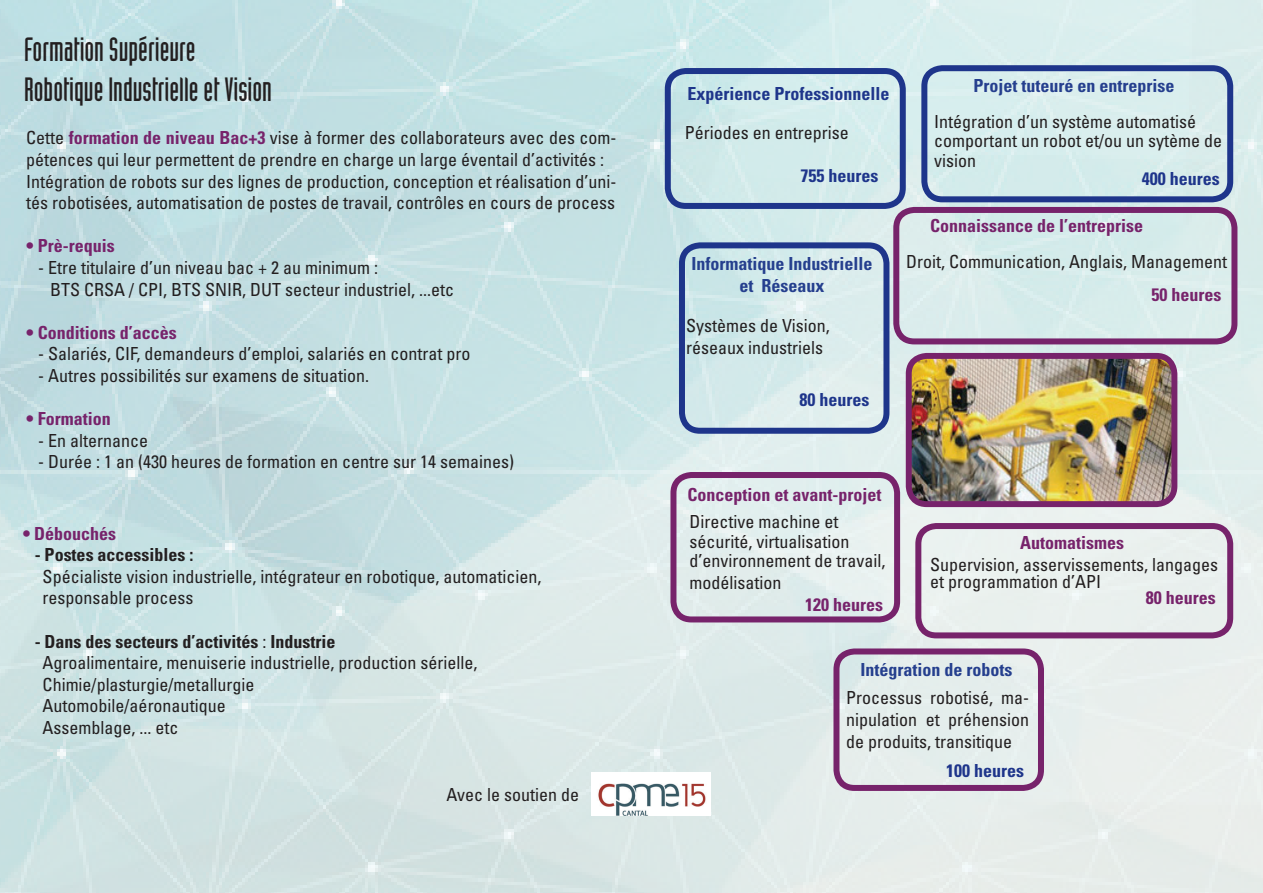
<style>
.page{position:relative;width:1263px;height:893px;background:#fff}
.page>*{position:absolute;margin:0;border:0;box-sizing:border-box;transform-origin:0 0}
.t1{font:33px/39.6px "Industria Solid";color:#231f20}
.t2{font:condensed 18px/21.6px "Univers";color:#231f20}
.t3{font:700 condensed 18px "Univers";color:#77236b}
.t4{font:700 condensed 18px/21.6px "Univers";color:#253f8e;text-align:center}
.t5{font:700 condensed 18px "Univers";color:#1e358b}
.t6{font:700 condensed 18px "Univers";color:#231f20}
.s1{font-weight:700;color:#77236b}
.s2{font-weight:700}
</style>
<div class="page">
<img style="left:0;top:0;width:1263px;height:893px">
<div style="left:665px;top:68px;width:241px;height:141px;border:6px solid #1e358b;border-radius:18px"></div>
<div style="left:915px;top:523px;width:318px;height:115px;border:6px solid #77236b;border-radius:18px"></div>
<div style="left:670px;top:472px;width:230px;height:150px;border:6px solid #77236b;border-radius:18px"></div>
<div style="left:679px;top:242px;width:210px;height:192px;border:6px solid #1e358b;border-radius:18px"></div>
<div style="left:833px;top:648px;width:211px;height:143px;border:6px solid #77236b;border-radius:18px"></div>
<div style="left:921px;top:65px;width:312px;height:137px;border:6px solid #1e358b;border-radius:18px"></div>
<div style="left:893px;top:207px;width:344px;height:137px;border:6px solid #77236b;border-radius:18px"></div>
<img style="left:909px;top:356px;width:265px;height:148px">
<div style="left:906px;top:353px;width:271px;height:154px;border:6px solid #77236b;border-radius:18px"></div>
<img style="left:591px;top:772px;width:119px;height:44px">
<h1 class="t1" style="left:24px;top:29px;width:249px">Formation Supérieure<br>Robotique Industrielle et Vision</h1>
<p class="t2" style="left:26px;top:127px;width:592px">Cette <span class="s1">formation de niveau Bac+3</span> vise à former des collaborateurs avec des com&shy;pétences qui leur permettent de prendre en charge un large éventail d’activités :<br>Intégration de robots sur des lignes de production, conception et réalisation d’uni&shy;tés robotisées, automatisation de postes de travail, contrôles en cours de process</p>
<p class="t3" style="left:26px;top:235px;width:90px">• Prè-requis</p>
<p class="t2" style="left:50px;top:257px;width:405px;text-indent:-12px">- Etre titulaire d’un niveau bac + 2 au minimum :<br>BTS CRSA / CPI, BTS SNIR, DUT secteur industriel, ...etc</p>
<p class="t3" style="left:26px;top:321px;width:152px">• Conditions d’accès</p>
<p class="t2" style="left:38px;top:343px;width:434px">- Salariés, CIF, demandeurs d’emploi, salariés en contrat pro</p>
<p class="t2" style="left:38px;top:365px;width:332px">- Autres possibilités sur examens de situation.</p>
<p class="t3" style="left:26px;top:408px;width:86px">• Formation</p>
<p class="t2" style="left:38px;top:429px;width:111px">- En alternance</p>
<p class="t2" style="left:38px;top:451px;width:477px">- Durée : 1 an (430 heures de formation en centre sur 14 semaines)</p>
<p class="t3" style="left:23px;top:522px;width:95px">• Débouchés</p>
<p class="t6" style="left:35px;top:544px;width:160px">- Postes accessibles :</p>
<p class="t2" style="left:43px;top:565px;width:500px">Spécialiste vision industrielle, intégrateur en robotique, automaticien, responsable process</p>
<p class="t2" style="left:43px;top:630px;width:436px;text-indent:-8px"><span class="s2">- Dans des secteurs d’activités</span> : <span class="s2">Industrie<br></span>Agroalimentaire, menuiserie industrielle, production sérielle, Chimie/plasturgie/metallurgie<br>Automobile/aéronautique<br>Assemblage, ... etc</p>
<p class="t2" style="left:446px;top:784px;width:134px">Avec le soutien de</p>
<p class="t5" style="left:687px;top:82px;width:203px">Expérience Professionnelle</p>
<p class="t2" style="left:685px;top:121px;width:165px">Périodes en entreprise</p>
<p class="t5" style="left:800px;top:165px;width:79px">755 heures</p>
<p class="t4" style="left:692px;top:253px;width:183px">Informatique Industrielle et Réseaux</p>
<p class="t2" style="left:686px;top:315px;width:145px">Systèmes de Vision, réseaux industriels</p>
<p class="t5" style="left:799px;top:388px;width:71px">80 heures</p>
<p class="t4" style="left:973px;top:74px;width:202px">Projet tuteuré en entreprise</p>
<p class="t2" style="left:934px;top:111px;width:289px;line-height:19.5px">Intégration d’un système automatisé comportant un robot et/ou un sytème de vision</p>
<p class="t5" style="left:1142px;top:167px;width:79px">400 heures</p>
<p class="t3" style="left:930px;top:215px;width:214px">Connaissance de l’entreprise</p>
<p class="t2" style="left:906px;top:251px;width:322px">Droit, Communication, Anglais, Management</p>
<p class="t3" style="left:1151px;top:284px;width:71px">50 heures</p>
<p class="t3" style="left:687px;top:483px;width:196px">Conception et avant-projet</p>
<p class="t2" style="left:690px;top:512px;width:197px;line-height:19.5px">Directive machine et sécurité, virtualisation d’environnement de travail,</p>
<p class="t2" style="left:690px;top:571px;width:93px">modélisation</p>
<p class="t3" style="left:805px;top:593px;width:79px">120 heures</p>
<p class="t3" style="left:1020px;top:531px;width:105px">Automatismes</p>
<p class="t2" style="left:930px;top:556px;width:289px;line-height:16.5px">Supervision, asservissements, langages et programmation d’API</p>
<p class="t3" style="left:1146px;top:587px;width:71px">80 heures</p>
<p class="t4" style="left:860px;top:659px;width:153px">Intégration de robots</p>
<p class="t2" style="left:846px;top:687px;width:184px;text-align:justify">Processus robotisé, ma&shy;nipulation et préhension de produits, transitique</p>
<p class="t5" style="left:946px;top:759px;width:79px">100 heures</p>
</div>
